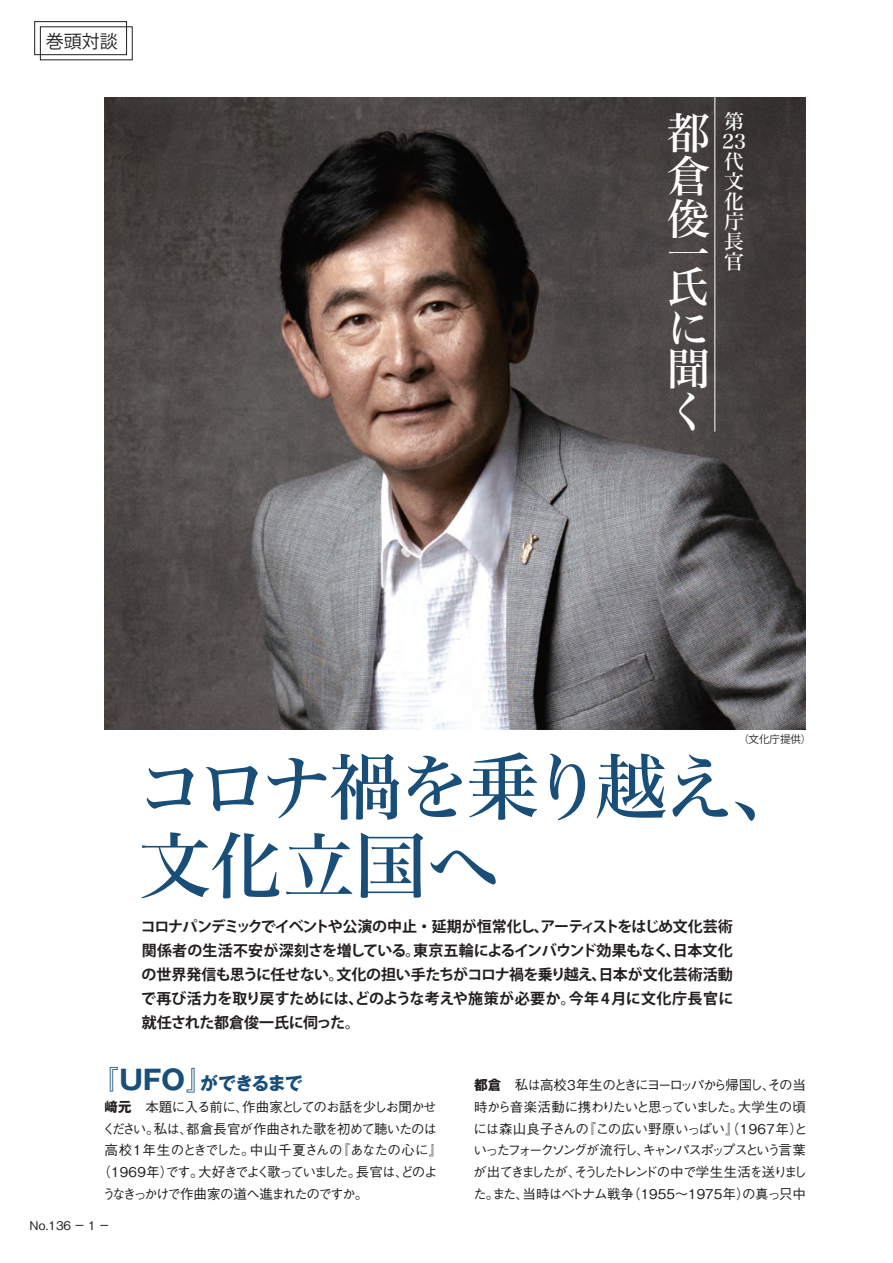
<style>
.page{position:relative;width:893px;height:1263px;background:#fff}
.page>*{position:absolute;margin:0;border:0;box-sizing:border-box;transform-origin:0 0}
.t1{font:72px/78.8px "Hira Min Std W5";letter-spacing:-.05em;color:#184e78}
.t2{font:42.75px/42.8px "Hira Min Std W5";color:#fff;text-align:justify}
.t3{font:19.95px/20px "Hira Min Std W5";color:#fff}
.t4{font:700 18px "Gothic MB101 Pro";letter-spacing:-.06em;color:#184e78}
.t5{font:18px "Koz Go Pro";color:#231f20}
.t6{font:700 15px/24px "Koz Go Pro";color:#231f20;text-align:justify}
.t7{font:500 13.5px/21.8px "Gothic BBB Pro";letter-spacing:-.1em;color:#231f20}
.t8{font:500 13.5px "Gothic BBB Pro";letter-spacing:-.025em;color:#231f20}
.t9{font:500 13.5px "Gothic BBB Pro";letter-spacing:-.125em;color:#231f20}
.t10{font:500 12px "Gothic BBB Pro";color:#231f20}
.t11{font:10.5px "Koz Go Pro";color:#231f20}
.s1{font-size:27px}
.s2{font-family:"Gothic MB101 Pro";font-weight:700}
</style>
<div class="page">
<img style="left:104px;top:97px;width:702px;height:632px">
<div style="left:35px;top:21px;width:92px;height:34px;border:1px solid #231f20"></div>
<hr style="left:714px;top:74px;width:1px;height:358px;background:#fff">
<h3 class="t5" style="left:46px;top:29px;width:74px">巻頭対談</h3>
<h2 class="t2" style="left:667px;top:111px;width:44px">都倉俊</h2>
<h2 class="t2" style="left:667px;top:236px;width:43px;line-height:34.3px">一氏</h2>
<h2 class="t2" style="left:667px;top:306px;width:42px;line-height:42px">に聞く</h2>
<h3 class="t3" style="left:722px;top:111px;width:26px">第<br>23代文化庁長官</h3>
<p class="t11" style="left:738px;top:732px;width:75px">（文化庁提供）</p>
<h1 class="t1" style="left:134px;top:747px;width:671px">コロナ禍を乗り越え、文化立国へ</h1>
<p class="t6" style="left:141px;top:915px;width:594px">コロナパンデミックでイベントや公演の中止・延期が恒常化し、アーティストをはじめ文化芸術関係者の生活不安が深刻さを増している。東京五輪によるインバウンド効果もなく、日本文化の世界発信も思うに任せない。文化の担い手たちがコロナ禍を乗り越え、日本が文化芸術活動で再び活力を取り戻すためには、どのような考えや施策が必要か。今年 4月に文化庁長官に就任された都倉俊一氏に伺った。</p>
<h3 class="t4" style="left:92px;top:1068px;width:213px"><span class="s1">『UFO』</span>ができるまで</h3>
<p class="t7" style="left:105px;top:1094px;width:334px"><span class="s2">﨑元</span>　本題に入る前に、作曲家としてのお話を少しお聞かせ</p>
<p class="t7" style="left:102px;top:1116px;width:337px">ください。私は、都倉長官が作曲された歌を初めて聴いたのは</p>
<p class="t8" style="left:105px;top:1139px;width:340px">高校1年生のときでした。中山千夏さんの『あなたの心に』</p>
<p class="t7" style="left:97px;top:1159px;width:342px">（1969年）です。大好きでよく歌っていました。長官は、どのよ</p>
<p class="t9" style="left:102px;top:1183px;width:268px">うなきっかけで作曲家の道へ進まれたのですか。</p>
<p class="t10" style="left:30px;top:1215px;width:81px">No.136 一 1 一</p>
<p class="t7" style="left:473px;top:1072px;width:336px"><span class="s2">都倉</span>　私は高校3年生のときにヨーロッパから帰国し、その当時から音楽活動に携わりたいと思っていました。大学生の頃には森山良子さんの『この広い野原いっぱい』（1967年）といったフォークソングが流行し、キャンパスポップスという言葉が出てきましたが、そうしたトレンドの中で学生生活を送りました。また、当時はベトナム戦争（1955～1975年）の真っ只中</p>
</div>
